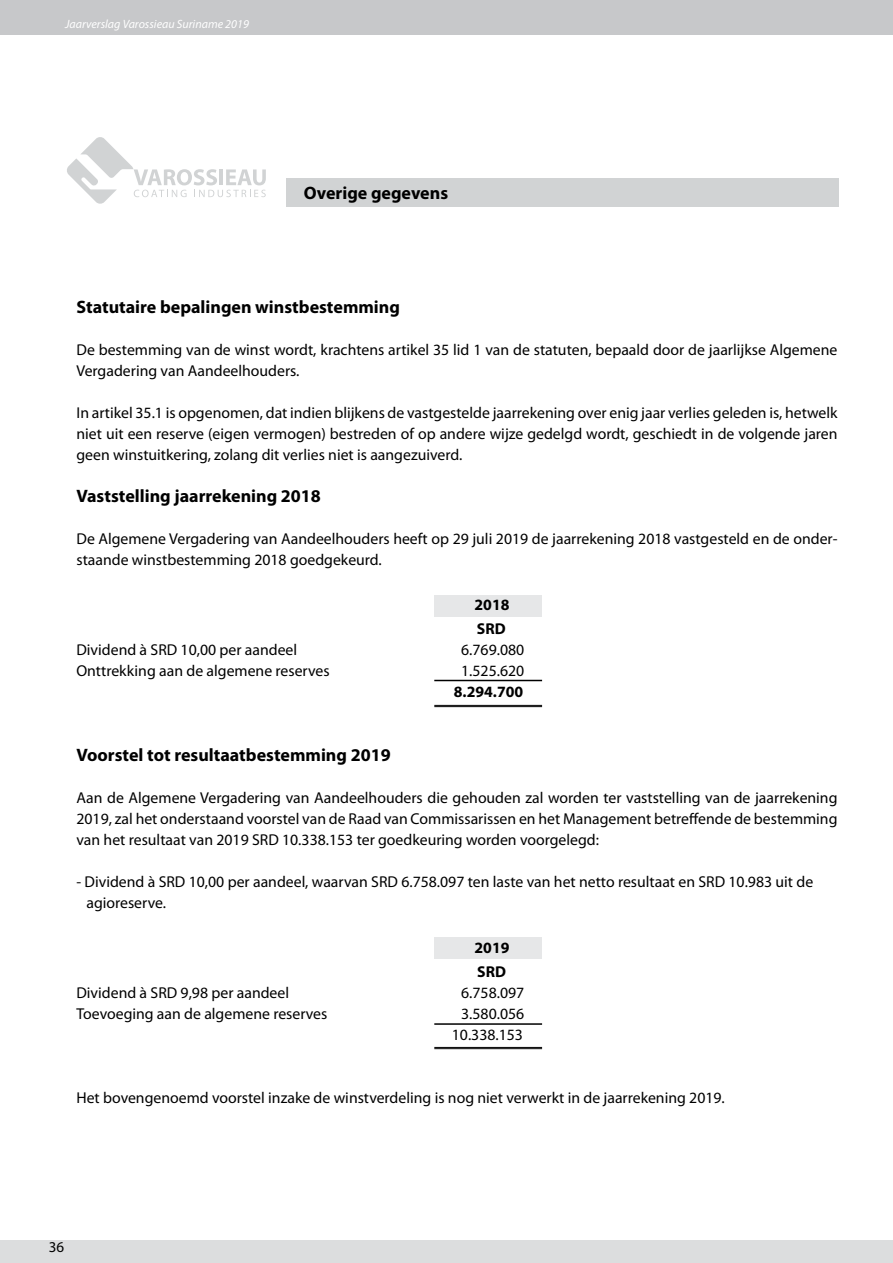
<style>
.page{position:relative;width:893px;height:1263px;background:#fff}
.page>*{position:absolute;margin:0;border:0;box-sizing:border-box;transform-origin:0 0}
.t1{font:700 18px "Myriad Pro";color:#000}
.t2{font:15.75px/21px "Myriad Pro";color:#000}
.t3{font:700 15.75px/24px "Myriad Pro";color:#000}
.t4{font:15px "Myriad Pro";color:#000}
.t5{font:italic 12px "Myriad Pro";color:#fff}
</style>
<div class="page">
<div style="left:0;top:1240px;width:893px;height:23px;background:#dcddde"></div>
<div style="left:0;top:0;width:893px;height:34px;background:#c7c8ca"></div>
<svg style="left:67px;top:137px;width:199px;height:67px"></svg>
<div style="left:286px;top:178px;width:552px;height:28px;background:#d1d3d4"></div>
<div style="left:434px;top:938px;width:108px;height:21px;background:#e6e7e8"></div>
<div style="left:434px;top:596px;width:108px;height:21px;background:#e6e7e8"></div>
<hr style="left:434px;top:680px;width:108px;height:1px;background:#000">
<hr style="left:434px;top:705px;width:108px;height:1px;background:#000">
<hr style="left:434px;top:706px;width:108px;height:1px;background:#000">
<hr style="left:434px;top:1023px;width:108px;height:2px;background:#000">
<hr style="left:434px;top:1047px;width:108px;height:1px;background:#000">
<hr style="left:434px;top:1048px;width:108px;height:1px;background:#000">
<p class="t5" style="left:65px;top:16px;width:185px">Jaarverslag Varossieau Suriname 2019</p>
<p class="t1" style="left:304px;top:181px;width:146px">Overige gegevens</p>
<p class="t1" style="left:76px;top:295px;width:325px">Statutaire bepalingen winstbestemming</p>
<p class="t2" style="left:76px;top:339px;width:762px">De bestemming van de winst wordt, krachtens artikel 35 lid 1 van de statuten, bepaald door de jaarlijkse Algemene<br>Vergadering van Aandeelhouders.</p>
<p class="t2" style="left:76px;top:402px;width:763px;text-align:justify">In artikel 35.1 is opgenomen, dat indien blijkens de vastgestelde jaarrekening over enig jaar verlies geleden is, hetwelk niet uit een reserve (eigen vermogen) bestreden of op andere wijze gedelgd wordt, geschiedt in de volgende jaren geen winstuitkering, zolang dit verlies niet is aangezuiverd.</p>
<p class="t1" style="left:76px;top:485px;width:246px">Vaststelling jaarrekening 2018</p>
<p class="t2" style="left:76px;top:528px;width:763px">De Algemene Vergadering van Aandeelhouders heeft op 29 juli 2019 de jaarrekening 2018 vastgesteld en de onder&shy;staande winstbestemming 2018 goedgekeurd.</p>
<p class="t3" style="left:474px;top:593px;width:36px">2018<br>SRD</p>
<p class="t2" style="left:76px;top:639px;width:222px">Dividend à SRD 10,00 per aandeel</p>
<p class="t2" style="left:461px;top:639px;width:65px">6.769.080</p>
<p class="t2" style="left:76px;top:660px;width:255px">Onttrekking aan de algemene reserves</p>
<p class="t2" style="left:461px;top:660px;width:65px">1.525.620</p>
<p class="t3" style="left:454px;top:680px;width:71px">8.294.700</p>
<p class="t1" style="left:76px;top:743px;width:316px">Voorstel tot resultaatbestemming 2019</p>
<p class="t2" style="left:76px;top:787px;width:762px;text-align:justify">Aan de Algemene Vergadering van Aandeelhouders die gehouden zal worden ter vaststelling van de jaarrekening 2019, zal het onderstaand voorstel van de Raad van Commissarissen en het Management betreffende de bestemming van het resultaat van 2019 SRD 10.338.153 ter goedkeuring worden voorgelegd:</p>
<p class="t2" style="left:86px;top:871px;width:728px;text-indent:-10px">- Dividend à SRD 10,00 per aandeel, waarvan SRD 6.758.097 ten laste van het netto resultaat en SRD 10.983 uit de agioreserve.</p>
<p class="t3" style="left:474px;top:935px;width:36px">2019<br>SRD</p>
<p class="t2" style="left:76px;top:982px;width:214px">Dividend à SRD 9,98 per aandeel</p>
<p class="t2" style="left:461px;top:982px;width:65px">6.758.097</p>
<p class="t2" style="left:76px;top:1003px;width:252px">Toevoeging aan de algemene reserves</p>
<p class="t2" style="left:452px;top:1003px;width:74px;text-align:center">3.580.056<br>10.338.153</p>
<p class="t2" style="left:76px;top:1087px;width:650px">Het bovengenoemd voorstel inzake de winstverdeling is nog niet verwerkt in de jaarrekening 2019.</p>
<p class="t4" style="left:49px;top:1238px;width:17px">36</p>
</div>
